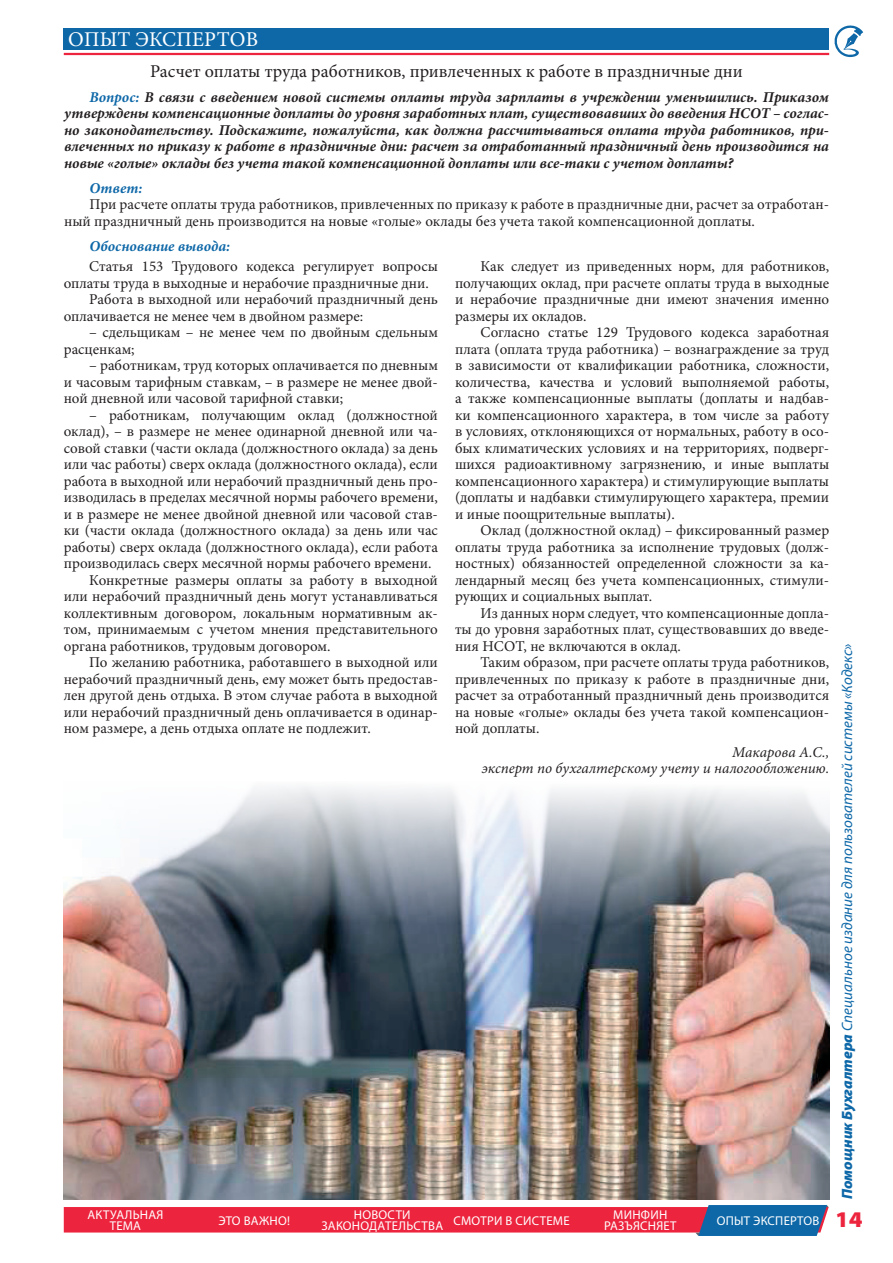
<style>
.page{position:relative;width:893px;height:1263px;background:#fff}
.page>*{position:absolute;margin:0;border:0;box-sizing:border-box;transform-origin:0 0}
.t1{font:900 semi-expanded 22.5px "Myriad Pro";color:#ed243d}
.t2{font:21px "Minion Pro";color:#fff}
.t3{font:18px "Minion Pro";color:#231f20}
.t4{font:15px/16.5px "Minion Pro";color:#231f20;text-align:justify}
.t5{font:italic 700 15px/16.5px "Minion Pro";color:#231f20;text-align:justify}
.t6{font:italic 15px "Myriad Pro";color:#0e68a8}
.t7{font:italic 15px/16.5px "Minion Pro";color:#231f20;text-align:right}
.t8{font:italic 700 15px "Minion Pro";color:#0e68a8}
.t9{font:12.75px/10.5px "Myriad Pro";letter-spacing:.105em;color:#fff}
.t10{font:12.75px "Myriad Pro";letter-spacing:.125em;color:#fff}
.t11{font:12.75px "Myriad Pro";letter-spacing:.13em;color:#fff}
.s1{color:#0e68a8}
.s2{font-weight:900}
</style>
<div class="page">
<svg style="left:834px;top:25px;width:29px;height:32px"></svg>
<div style="left:64px;top:29px;width:765px;height:21px;background:#0e68a8"></div>
<hr style="left:64px;top:53px;width:765px;height:2px;background:#ed243d">
<svg style="left:64px;top:1205px;width:765px;height:31px;background:#cd4f6a"></svg>
<img style="left:64px;top:786px;width:765px;height:414px">
<h2 class="t2" style="left:68px;top:25px;width:82px">Опыт экспертов</h2>
<p class="t3" style="left:150px;top:59px;width:594px">Расчет оплаты труда работников, привлеченных к работе в праздничные дни</p>
<p class="t5" style="left:64px;top:89px;width:766px;text-indent:26px"><span class="s1">Вопрос:</span> В связи с введением новой системы оплаты труда зарплаты в учреждении уменьшились. Приказом утверждены компенсационные доплаты до уровня заработных плат, существовавших до введения НСОТ – соглас&shy;но законодательству. Подскажите, пожалуйста, как должна рассчитываться оплата труда работников, при&shy;влеченных по приказу к работе в праздничные дни: расчет за отработанный праздничный день производится на новые «голые» оклады без учета такой компенсационной доплаты или все-таки с учетом доплаты?</p>
<p class="t8" style="left:90px;top:177px;width:54px">Ответ:</p>
<p class="t4" style="left:64px;top:196px;width:766px;text-indent:26px">При расчете оплаты труда работников, привлеченных по приказу к работе в праздничные дни, расчет за отработан&shy;ный праздничный день производится на новые «голые» оклады без учета такой компенсационной доплаты.</p>
<p class="t8" style="left:90px;top:235px;width:142px">Обоснование вывода:</p>
<p class="t4" style="left:89px;top:258px;width:350px">Статья 153 Трудового кодекса регулирует вопросы</p>
<p class="t4" style="left:64px;top:275px;width:367px">оплаты труда в выходные и нерабочие праздничные дни.</p>
<p class="t4" style="left:89px;top:291px;width:350px">Работа в выходной или нерабочий праздничный день</p>
<p class="t4" style="left:64px;top:308px;width:301px">оплачивается не менее чем в двойном размере:</p>
<p class="t4" style="left:64px;top:324px;width:376px;text-indent:26px">– сдельщикам – не менее чем по двойным сдельным расценкам;</p>
<p class="t4" style="left:64px;top:357px;width:376px;text-indent:26px">– работникам, труд которых оплачивается по дневным и часовым тарифным ставкам, – в размере не менее двой&shy;ной дневной или часовой тарифной ставки;</p>
<p class="t4" style="left:89px;top:407px;width:350px">– работникам, получающим оклад (должностной</p>
<p class="t4" style="left:64px;top:423px;width:376px">оклад), – в размере не менее одинарной дневной или ча-</p>
<p class="t4" style="left:64px;top:440px;width:376px">совой ставки (части оклада (должностного оклада) за день</p>
<p class="t4" style="left:64px;top:456px;width:376px">или час работы) сверх оклада (должностного оклада), если</p>
<p class="t4" style="left:64px;top:473px;width:376px">работа в выходной или нерабочий праздничный день про-</p>
<p class="t4" style="left:64px;top:489px;width:376px">изводилась в пределах месячной нормы рабочего времени,</p>
<p class="t4" style="left:64px;top:506px;width:376px">и в размере не менее двойной дневной или часовой став-</p>
<p class="t4" style="left:64px;top:522px;width:376px">ки (части оклада (должностного оклада) за день или час</p>
<p class="t4" style="left:64px;top:539px;width:376px">работы) сверх оклада (должностного оклада), если работа</p>
<p class="t4" style="left:64px;top:555px;width:369px">производилась сверх месячной нормы рабочего времени.</p>
<p class="t4" style="left:89px;top:572px;width:350px">Конкретные размеры оплаты за работу в выходной</p>
<p class="t4" style="left:64px;top:588px;width:376px">или нерабочий праздничный день могут устанавливаться</p>
<p class="t4" style="left:64px;top:605px;width:376px">коллективным договором, локальным нормативным ак-</p>
<p class="t4" style="left:64px;top:621px;width:376px">том, принимаемым с учетом мнения представительного</p>
<p class="t4" style="left:64px;top:638px;width:268px">органа работников, трудовым договором.</p>
<p class="t4" style="left:89px;top:654px;width:350px">По желанию работника, работавшего в выходной или</p>
<p class="t4" style="left:64px;top:671px;width:376px">нерабочий праздничный день, ему может быть предостав-</p>
<p class="t4" style="left:64px;top:687px;width:376px">лен другой день отдыха. В этом случае работа в выходной</p>
<p class="t4" style="left:64px;top:704px;width:376px">или нерабочий праздничный день оплачивается в одинар-</p>
<p class="t4" style="left:64px;top:720px;width:309px">ном размере, а день отдыха оплате не подлежит.</p>
<p class="t4" style="left:455px;top:258px;width:376px;text-indent:26px">Как следует из приведенных норм, для работников, получающих оклад, при расчете оплаты труда в выходные и нерабочие праздничные дни имеют значения именно размеры их окладов.</p>
<p class="t4" style="left:455px;top:324px;width:376px;text-indent:26px">Согласно статье 129 Трудового кодекса заработная плата (оплата труда работника) – вознаграждение за труд в зависимости от квалификации работника, сложности, количества, качества и условий выполняемой работы, а также компенсационные выплаты (доплаты и надбав&shy;ки компенсационного характера, в том числе за работу в условиях, отклоняющихся от нормальных, работу в осо&shy;бых климатических условиях и на территориях, подверг&shy;шихся радиоактивному загрязнению, и иные выплаты компенсационного характера) и стимулирующие выплаты (доплаты и надбавки стимулирующего характера, премии и иные поощрительные выплаты).</p>
<p class="t4" style="left:455px;top:522px;width:376px;text-indent:26px">Оклад (должностной оклад) – фиксированный размер оплаты труда работника за исполнение трудовых (долж&shy;ностных) обязанностей определенной сложности за ка&shy;лендарный месяц без учета компенсационных, стимули&shy;рующих и социальных выплат.</p>
<p class="t4" style="left:455px;top:605px;width:376px;text-indent:26px">Из данных норм следует, что компенсационные допла&shy;ты до уровня заработных плат, существовавших до введе&shy;ния НСОТ, не включаются в оклад.</p>
<p class="t4" style="left:455px;top:654px;width:376px;text-indent:26px">Таким образом, при расчете оплаты труда работников, привлеченных по приказу к работе в праздничные дни, расчет за отработанный праздничный день производится на новые «голые» оклады без учета такой компенсацион&shy;ной доплаты.</p>
<p class="t7" style="left:482px;top:744px;width:349px">Макарова А.С.,<br>эксперт по бухгалтерскому учету и налогообложению.</p>
<p class="t6" style="left:838px;top:1199px;width:557px;rotate:-90deg"><span class="s2">Помощник Бухгалтера</span> Специальное издание для пользователей системы «Кодекс»</p>
<h1 class="t1" style="left:835px;top:1204px;width:29px">14</h1>
<p class="t9" style="left:354px;top:1209px;width:58px">но вости</p>
<p class="t9" style="left:321px;top:1220px;width:31px">законо</p>
<p class="t9" style="left:369px;top:1220px;width:94px">дательства смо</p>
<p class="t11" style="left:481px;top:1212px;width:91px">три в системе</p>
<p class="t9" style="left:604px;top:1209px;width:73px;text-align:center">минфин разъясн яет</p>
<p class="t10" style="left:717px;top:1212px;width:104px">опыт экспертов</p>
<p class="t9" style="left:110px;top:1209px;width:55px;text-indent:-22px">Актуальная тема</p>
<p class="t9" style="left:218px;top:1215px;width:73px">это важно!</p>
</div>
